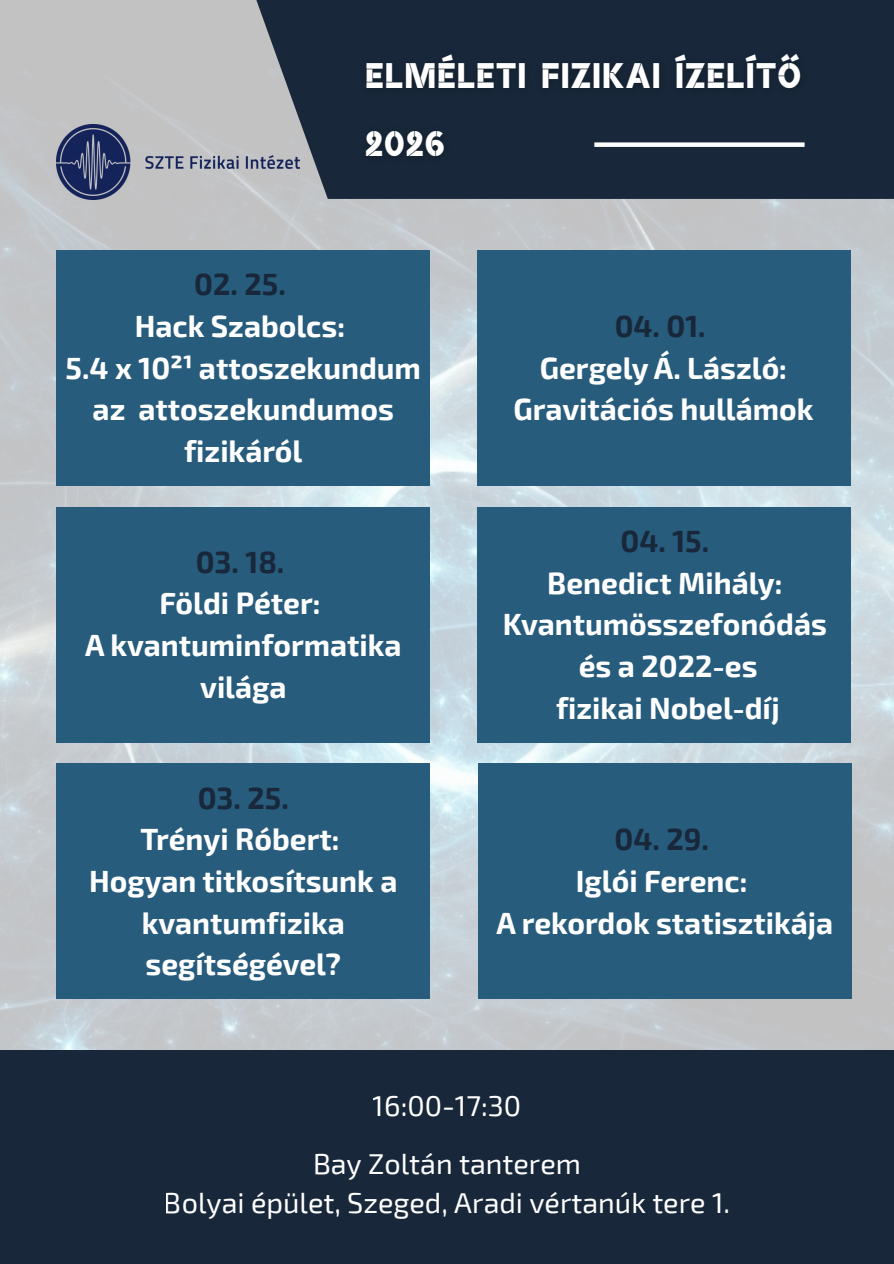
<style>
.page{position:relative;width:894px;height:1264px;background:#fff}
.page>*{position:absolute;margin:0;border:0;box-sizing:border-box;transform-origin:0 0}
.t1{font:48.45px/67.8px "Brosh K";letter-spacing:.045em;color:#fff}
.t2{font:700 30px/41.7px "Exo 2";color:#fff;text-align:center}
.t3{font:700 30px "Exo 2";color:#18283a}
.t4{font:28.65px/39.8px "Exo 2";color:#fff;text-align:center}
</style>
<div class="page">
<img style="left:0;top:0;width:893px;height:1050px">
<div style="left:0;top:1050px;width:893px;height:213px;background:#18283a"></div>
<div style="left:220px;top:0;width:673px;height:199px;background:#18283a"></div>
<img style="left:368px;top:61px;width:437px;height:95px">
<div style="left:594px;top:142px;width:210px;height:5px;background:#fff"></div>
<div style="left:57px;top:250px;width:373px;height:235px;background:#275c7c"></div>
<div style="left:476px;top:250px;width:373px;height:235px;background:#275c7c"></div>
<div style="left:57px;top:507px;width:373px;height:235px;background:#275c7c"></div>
<div style="left:476px;top:507px;width:373px;height:235px;background:#275c7c"></div>
<div style="left:57px;top:764px;width:373px;height:234px;background:#275c7c"></div>
<div style="left:478px;top:764px;width:373px;height:234px;background:#275c7c"></div>
<img style="left:57px;top:125px;width:243px;height:74px">
<h1 class="t1" style="left:366px;top:43px;width:436px">Elméleti fizikai ízelítő<br>2026</h1>
<p class="t3" style="left:194px;top:265px;width:93px">02. 25.</p>
<p class="t2" style="left:66px;top:304px;width:357px">Hack Szabolcs:<br>5.4 x 10²¹ attoszekundum az attoszekundumos fizikáról</p>
<p class="t3" style="left:196px;top:542px;width:90px">03. 18.</p>
<p class="t2" style="left:85px;top:581px;width:318px">Földi Péter:<br>A kvantuminformatika világa</p>
<p class="t3" style="left:198px;top:778px;width:92px">03. 25.</p>
<p class="t2" style="left:89px;top:817px;width:309px">Trényi Róbert:<br>Hogyan titkosítsunk a kvantumfizika segítségével?</p>
<p class="t3" style="left:614px;top:307px;width:92px">04. 01.</p>
<p class="t2" style="left:513px;top:345px;width:301px">Gergely Á. László:<br>Gravitációs hullámok</p>
<p class="t3" style="left:620px;top:521px;width:90px">04. 15.</p>
<p class="t2" style="left:503px;top:560px;width:325px">Benedict Mihály:<br>Kvantumösszefonódás és a 2022-es<br>fizikai Nobel-díj</p>
<p class="t3" style="left:614px;top:820px;width:96px">04. 29.</p>
<p class="t2" style="left:496px;top:859px;width:338px">Iglói Ferenc:<br>A rekordok statisztikája</p>
<p class="t4" style="left:373px;top:1084px;width:150px">16:00-17:30</p>
<p class="t4" style="left:164px;top:1142px;width:567px">Bay Zoltán tanterem<br>Bolyai épület, Szeged, Aradi vértanúk tere 1.</p>
</div>
